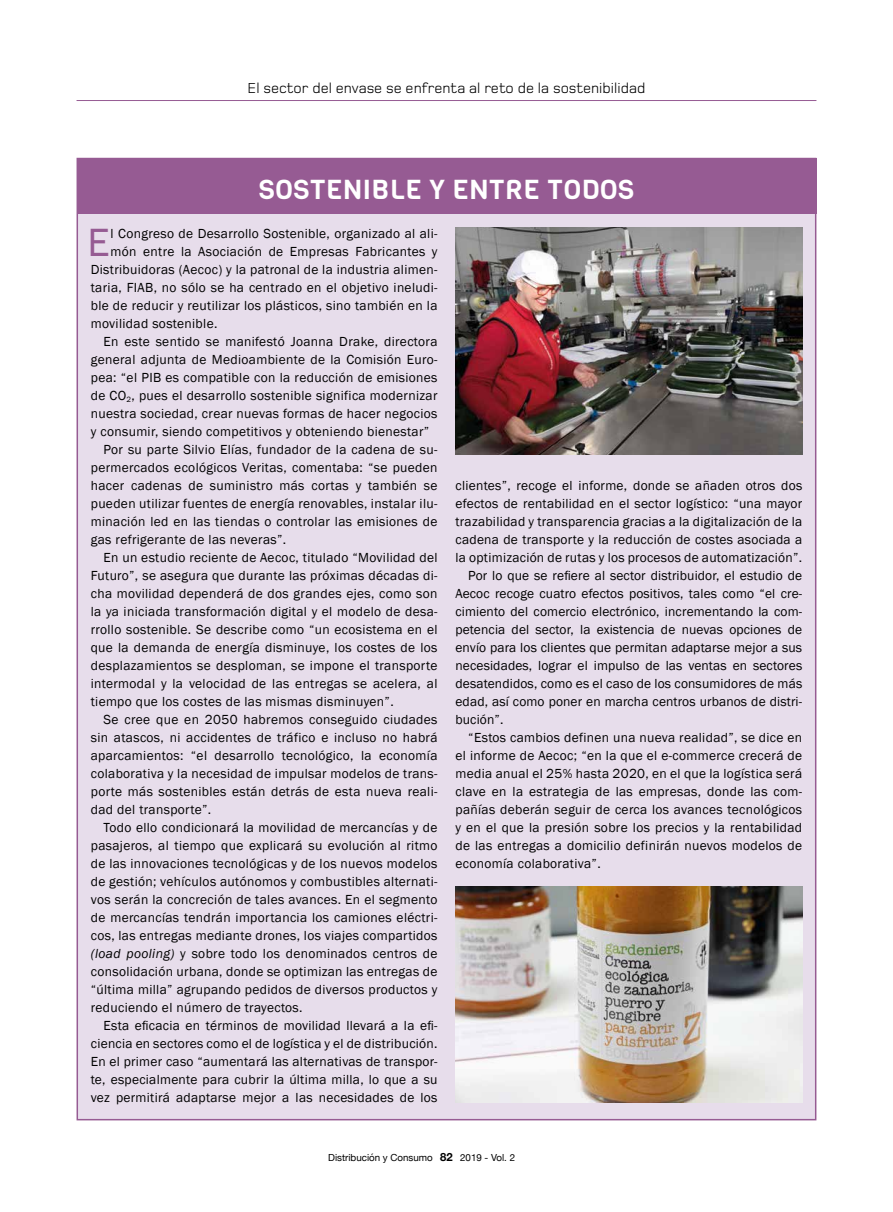
<style>
.page{position:relative;width:893px;height:1212px;background:#fff}
.page>*{position:absolute;margin:0;border:0;box-sizing:border-box;transform-origin:0 0}
.t1{font:40.5px "Franklin Gothic";color:#965b93}
.t2{font:27px "Viga";letter-spacing:.025em;color:#fff}
.t3{font:15px "Foundry Monoline";color:#000}
.t4{font:13.5px "Franklin Gothic";letter-spacing:.025em;color:#000}
.t5{font:9.75px "Helvetica Neue";color:#000}
.s1{font-style:italic}
.s2{font-weight:700;font-size:11.25px}
</style>
<div class="page">
<div style="left:77px;top:158px;width:739px;height:962px;background:#e7ddeb"></div>
<img style="left:455px;top:227px;width:347px;height:227px">
<img style="left:455px;top:886px;width:347px;height:216px">
<div style="left:77px;top:158px;width:739px;height:55px;background:#965b93"></div>
<hr style="left:77px;top:100px;width:739px;height:1px;background:#965b93">
<p class="t3" style="left:248px;top:79px;width:399px">El sector del envase se enfrenta al reto de la sostenibilidad</p>
<h2 class="t2" style="left:259px;top:172px;width:377px">SOSTENIBLE Y ENTRE TODOS</h2>
<h1 class="t1" style="left:87px;top:218px;width:24px">E</h1>
<p class="t4" style="left:111px;top:225px;width:328px">l Congreso de Desarrollo Sostenible, organizado al ali-</p>
<p class="t4" style="left:111px;top:243px;width:328px">món entre la Asociación de Empresas Fabricantes y</p>
<p class="t4" style="left:91px;top:261px;width:348px">Distribuidoras (Aecoc) y la patronal de la industria alimen-</p>
<p class="t4" style="left:91px;top:279px;width:348px">taria, FIAB, no sólo se ha centrado en el objetivo ineludi-</p>
<p class="t4" style="left:91px;top:297px;width:348px">ble de reducir y reutilizar los plásticos, sino también en la</p>
<p class="t4" style="left:91px;top:315px;width:128px">movilidad sostenible.</p>
<p class="t4" style="left:104px;top:333px;width:335px">En este sentido se manifestó Joanna Drake, directora</p>
<p class="t4" style="left:91px;top:351px;width:348px">general adjunta de Medioambiente de la Comisión Euro-</p>
<p class="t4" style="left:91px;top:369px;width:348px">pea: “el PIB es compatible con la reducción de emisiones</p>
<p class="t4" style="left:91px;top:387px;width:348px">de CO<sub>2</sub>, pues el desarrollo sostenible significa modernizar</p>
<p class="t4" style="left:91px;top:405px;width:348px">nuestra sociedad, crear nuevas formas de hacer negocios</p>
<p class="t4" style="left:91px;top:423px;width:340px">y consumir, siendo competitivos y obteniendo bienestar”</p>
<p class="t4" style="left:104px;top:441px;width:335px">Por su parte Silvio Elías, fundador de la cadena de su-</p>
<p class="t4" style="left:91px;top:459px;width:348px">permercados ecológicos Veritas, comentaba: “se pueden</p>
<p class="t4" style="left:91px;top:477px;width:348px">hacer cadenas de suministro más cortas y también se</p>
<p class="t4" style="left:91px;top:495px;width:348px">pueden utilizar fuentes de energía renovables, instalar ilu-</p>
<p class="t4" style="left:91px;top:513px;width:348px">minación led en las tiendas o controlar las emisiones de</p>
<p class="t4" style="left:91px;top:531px;width:197px">gas refrigerante de las neveras”.</p>
<p class="t4" style="left:104px;top:549px;width:335px">En un estudio reciente de Aecoc, titulado “Movilidad del</p>
<p class="t4" style="left:91px;top:567px;width:348px">Futuro”, se asegura que durante las próximas décadas di-</p>
<p class="t4" style="left:91px;top:585px;width:348px">cha movilidad dependerá de dos grandes ejes, como son</p>
<p class="t4" style="left:91px;top:603px;width:348px">la ya iniciada transformación digital y el modelo de desa-</p>
<p class="t4" style="left:91px;top:621px;width:348px">rrollo sostenible. Se describe como “un ecosistema en el</p>
<p class="t4" style="left:91px;top:639px;width:348px">que la demanda de energía disminuye, los costes de los</p>
<p class="t4" style="left:91px;top:657px;width:348px">desplazamientos se desploman, se impone el transporte</p>
<p class="t4" style="left:91px;top:675px;width:348px">intermodal y la velocidad de las entregas se acelera, al</p>
<p class="t4" style="left:91px;top:693px;width:304px">tiempo que los costes de las mismas disminuyen”.</p>
<p class="t4" style="left:104px;top:711px;width:335px">Se cree que en 2050 habremos conseguido ciudades</p>
<p class="t4" style="left:91px;top:729px;width:348px">sin atascos, ni accidentes de tráfico e incluso no habrá</p>
<p class="t4" style="left:91px;top:747px;width:348px">aparcamientos: “el desarrollo tecnológico, la economía</p>
<p class="t4" style="left:91px;top:765px;width:348px">colaborativa y la necesidad de impulsar modelos de trans-</p>
<p class="t4" style="left:91px;top:783px;width:348px">porte más sostenibles están detrás de esta nueva reali-</p>
<p class="t4" style="left:91px;top:801px;width:122px">dad del transporte”.</p>
<p class="t4" style="left:104px;top:819px;width:335px">Todo ello condicionará la movilidad de mercancías y de</p>
<p class="t4" style="left:91px;top:837px;width:348px">pasajeros, al tiempo que explicará su evolución al ritmo</p>
<p class="t4" style="left:91px;top:855px;width:348px">de las innovaciones tecnológicas y de los nuevos modelos</p>
<p class="t4" style="left:91px;top:873px;width:348px">de gestión; vehículos autónomos y combustibles alternati-</p>
<p class="t4" style="left:91px;top:891px;width:348px">vos serán la concreción de tales avances. En el segmento</p>
<p class="t4" style="left:91px;top:909px;width:348px">de mercancías tendrán importancia los camiones eléctri-</p>
<p class="t4" style="left:91px;top:927px;width:348px">cos, las entregas mediante drones, los viajes compartidos</p>
<p class="t4" style="left:91px;top:945px;width:348px"><span class="s1">(load pooling)</span> y sobre todo los denominados centros de</p>
<p class="t4" style="left:91px;top:963px;width:348px">consolidación urbana, donde se optimizan las entregas de</p>
<p class="t4" style="left:91px;top:981px;width:348px">“última milla” agrupando pedidos de diversos productos y</p>
<p class="t4" style="left:91px;top:999px;width:213px">reduciendo el número de trayectos.</p>
<p class="t4" style="left:104px;top:1017px;width:335px">Esta eficacia en términos de movilidad llevará a la efi-</p>
<p class="t4" style="left:91px;top:1035px;width:348px">ciencia en sectores como el de logística y el de distribución.</p>
<p class="t4" style="left:91px;top:1053px;width:348px">En el primer caso “aumentará las alternativas de transpor-</p>
<p class="t4" style="left:91px;top:1071px;width:348px">te, especialmente para cubrir la última milla, lo que a su</p>
<p class="t4" style="left:91px;top:1089px;width:348px">vez permitirá adaptarse mejor a las necesidades de los</p>
<p class="t4" style="left:455px;top:477px;width:348px">clientes”, recoge el informe, donde se añaden otros dos</p>
<p class="t4" style="left:455px;top:495px;width:348px">efectos de rentabilidad en el sector logístico: “una mayor</p>
<p class="t4" style="left:455px;top:513px;width:348px">trazabilidad y transparencia gracias a la digitalización de la</p>
<p class="t4" style="left:455px;top:531px;width:348px">cadena de transporte y la reducción de costes asociada a</p>
<p class="t4" style="left:455px;top:549px;width:348px">la optimización de rutas y los procesos de automatización”.</p>
<p class="t4" style="left:468px;top:567px;width:335px">Por lo que se refiere al sector distribuidor, el estudio de</p>
<p class="t4" style="left:455px;top:585px;width:348px">Aecoc recoge cuatro efectos positivos, tales como “el cre-</p>
<p class="t4" style="left:455px;top:603px;width:348px">cimiento del comercio electrónico, incrementando la com-</p>
<p class="t4" style="left:455px;top:621px;width:348px">petencia del sector, la existencia de nuevas opciones de</p>
<p class="t4" style="left:455px;top:639px;width:348px">envío para los clientes que permitan adaptarse mejor a sus</p>
<p class="t4" style="left:455px;top:657px;width:348px">necesidades, lograr el impulso de las ventas en sectores</p>
<p class="t4" style="left:455px;top:675px;width:348px">desatendidos, como es el caso de los consumidores de más</p>
<p class="t4" style="left:455px;top:693px;width:348px">edad, así como poner en marcha centros urbanos de distri-</p>
<p class="t4" style="left:455px;top:711px;width:50px">bución”.</p>
<p class="t4" style="left:468px;top:729px;width:335px">“Estos cambios definen una nueva realidad”, se dice en</p>
<p class="t4" style="left:455px;top:747px;width:348px">el informe de Aecoc; “en la que el e-commerce crecerá de</p>
<p class="t4" style="left:455px;top:765px;width:348px">media anual el 25% hasta 2020, en el que la logística será</p>
<p class="t4" style="left:455px;top:783px;width:348px">clave en la estrategia de las empresas, donde las com-</p>
<p class="t4" style="left:455px;top:801px;width:348px">pañías deberán seguir de cerca los avances tecnológicos</p>
<p class="t4" style="left:455px;top:819px;width:348px">y en el que la presión sobre los precios y la rentabilidad</p>
<p class="t4" style="left:455px;top:837px;width:348px">de las entregas a domicilio definirán nuevos modelos de</p>
<p class="t4" style="left:455px;top:855px;width:147px">economía colaborativa”.</p>
<p class="t5" style="left:328px;top:1150px;width:188px">Distribución y Consumo <span class="s2">82</span> 2019 - Vol. 2</p>
</div>
